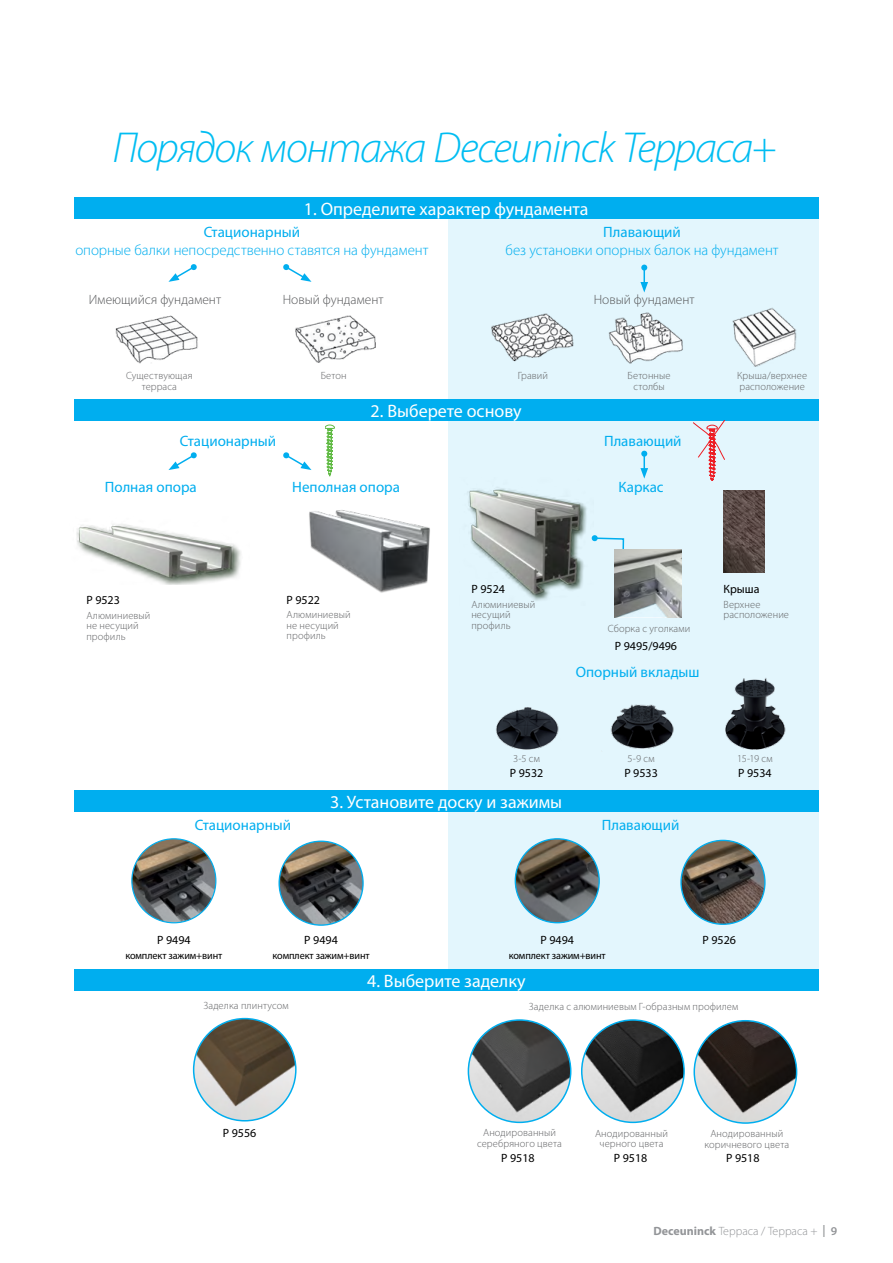
<style>
.page{position:relative;width:893px;height:1263px;background:#fff}
.page>*{position:absolute;margin:0;border:0;box-sizing:border-box;transform-origin:0 0}
.t1{font:italic 300 43.5px "Myriad Pro";letter-spacing:-.03em;color:#00bdf2}
.t2{font:18px "Myriad Pro";color:#fff}
.t3{font:15px "Myriad Pro";color:#00aeef}
.t4{font:300 15px "Myriad Pro";color:#00aeef}
.t5{font:300 13.5px "Myriad Pro";color:#58595b}
.t6{font:12px "Myriad Pro";color:#000}
.t7{font:300 12px "Myriad Pro";color:#939598}
.t8{font:300 10.5px/10.5px "Myriad Pro";letter-spacing:.01em;color:#636466;text-align:center}
.t9{font:10.5px "Myriad Pro";letter-spacing:-.01em;color:#000}
.s1{font-weight:700}
.s2{font-weight:600}
</style>
<div class="page">
<div style="left:448px;top:197px;width:370px;height:780px;background:#e3f6fd"></div>
<div style="left:74px;top:970px;width:744px;height:21px;background:#00aeef"></div>
<div style="left:74px;top:790px;width:744px;height:21px;background:#00aeef"></div>
<img style="left:681px;top:840px;width:84px;height:84px;border-radius:42px">
<img style="left:132px;top:839px;width:84px;height:84px;border-radius:42px">
<img style="left:515px;top:839px;width:84px;height:84px;border-radius:42px">
<img style="left:279px;top:841px;width:84px;height:84px;border-radius:42px">
<img style="left:468px;top:1020px;width:103px;height:102px;border-radius:51px">
<div style="left:468px;top:1019px;width:103px;height:104px;border:2px solid #00aeef;border-radius:50%"></div>
<img style="left:582px;top:1020px;width:102px;height:102px;border-radius:51px">
<div style="left:581px;top:1019px;width:104px;height:104px;border:2px solid #00aeef;border-radius:50%"></div>
<img style="left:694px;top:1021px;width:103px;height:102px;border-radius:51px">
<div style="left:693px;top:1020px;width:104px;height:104px;border:2px solid #00aeef;border-radius:50%"></div>
<img style="left:194px;top:1018px;width:102px;height:103px;border-radius:51px">
<div style="left:193px;top:1018px;width:104px;height:103px;border:2px solid #00aeef;border-radius:50%"></div>
<img style="left:76px;top:524px;width:165px;height:60px">
<svg style="left:168px;top:264px;width:29px;height:18px"></svg>
<svg style="left:283px;top:264px;width:28px;height:18px"></svg>
<div style="left:74px;top:197px;width:744px;height:22px;background:#00aeef"></div>
<img style="left:115px;top:315px;width:83px;height:49px">
<img style="left:295px;top:315px;width:81px;height:48px">
<img style="left:608px;top:312px;width:75px;height:52px">
<img style="left:491px;top:313px;width:83px;height:49px">
<img style="left:732px;top:307px;width:65px;height:60px">
<svg style="left:640px;top:265px;width:8px;height:27px"></svg>
<svg style="left:168px;top:452px;width:29px;height:18px"></svg>
<svg style="left:283px;top:452px;width:28px;height:18px"></svg>
<img style="left:309px;top:510px;width:121px;height:83px">
<div style="left:74px;top:399px;width:744px;height:21px;background:#00aeef"></div>
<img style="left:496px;top:707px;width:63px;height:43px">
<img style="left:610px;top:704px;width:64px;height:45px">
<img style="left:725px;top:678px;width:61px;height:72px">
<img style="left:467px;top:487px;width:120px;height:114px">
<svg style="left:591px;top:535px;width:34px;height:14px"></svg>
<img style="left:723px;top:490px;width:42px;height:83px">
<svg style="left:640px;top:451px;width:8px;height:28px"></svg>
<img style="left:614px;top:549px;width:67px;height:69px">
<svg style="left:614px;top:603px;width:54px;height:14px"></svg>
<svg style="left:325px;top:425px;width:9px;height:51px"></svg>
<svg style="left:693px;top:421px;width:32px;height:60px"></svg>
<h1 class="t1" style="left:112px;top:124px;width:666px">Порядок монтажа Deceuninck Терраса+</h1>
<h2 class="t2" style="left:304px;top:198px;width:286px">1. Определите характер фундамента</h2>
<h3 class="t3" style="left:204px;top:223px;width:98px">Стационарный</h3>
<h3 class="t4" style="left:75px;top:242px;width:355px">опорные балки непосредственно ставятся на фундамент</h3>
<h3 class="t3" style="left:603px;top:223px;width:79px">Плавающий</h3>
<h3 class="t4" style="left:505px;top:242px;width:275px">без установки опорных балок на фундамент</h3>
<p class="t5" style="left:89px;top:292px;width:134px">Имеющийся фундамент</p>
<p class="t5" style="left:283px;top:292px;width:102px">Новый фундамент</p>
<p class="t5" style="left:594px;top:292px;width:102px">Новый фундамент</p>
<p class="t8" style="left:126px;top:371px;width:68px">Существующая терраса</p>
<p class="t8" style="left:321px;top:371px;width:27px">Бетон</p>
<p class="t8" style="left:518px;top:371px;width:32px">Гравий</p>
<p class="t8" style="left:628px;top:371px;width:44px">Бетонные столбы</p>
<p class="t8" style="left:737px;top:371px;width:72px;text-align:left">Крыша/верхнее расположение</p>
<h3 class="t3" style="left:180px;top:431px;width:98px">Стационарный</h3>
<h3 class="t3" style="left:105px;top:478px;width:93px">Полная опора</h3>
<h2 class="t2" style="left:371px;top:399px;width:153px">2. Выберете основу</h2>
<h3 class="t3" style="left:604px;top:431px;width:79px">Плавающий</h3>
<h3 class="t3" style="left:292px;top:478px;width:109px">Неполная опора</h3>
<h3 class="t3" style="left:619px;top:478px;width:47px">Каркас</h3>
<p class="t6" style="left:86px;top:592px;width:35px">P 9523</p>
<p class="t8" style="left:86px;top:610px;width:66px;text-align:left">Алюминиевый не несущий профиль</p>
<p class="t6" style="left:287px;top:592px;width:35px">P 9522</p>
<p class="t8" style="left:287px;top:610px;width:66px;text-align:left">Алюминиевый не несущий профиль</p>
<p class="t6" style="left:471px;top:582px;width:35px">P 9524</p>
<p class="t6" style="left:723px;top:582px;width:37px">Крыша</p>
<p class="t8" style="left:471px;top:599px;width:66px;text-align:left">Алюминиевый несущий профиль</p>
<p class="t8" style="left:723px;top:599px;width:67px;text-align:left">Верхнее расположение</p>
<p class="t8" style="left:608px;top:623px;width:84px">Сборка с уголками</p>
<p class="t6" style="left:615px;top:639px;width:64px">P 9495/9496</p>
<p class="t8" style="left:513px;top:753px;width:28px">3-5 см</p>
<p class="t6" style="left:510px;top:765px;width:35px">P 9532</p>
<h3 class="t3" style="left:576px;top:663px;width:125px">Опорный вкладыш</h3>
<p class="t8" style="left:628px;top:753px;width:29px">5-9 см</p>
<p class="t6" style="left:624px;top:765px;width:35px">P 9533</p>
<p class="t8" style="left:737px;top:753px;width:37px">15-19 см</p>
<p class="t6" style="left:738px;top:765px;width:35px">P 9534</p>
<h2 class="t2" style="left:330px;top:790px;width:234px">3. Установите доску и зажимы</h2>
<h3 class="t3" style="left:195px;top:815px;width:98px">Стационарный</h3>
<h3 class="t3" style="left:602px;top:815px;width:79px">Плавающий</h3>
<p class="t6" style="left:157px;top:932px;width:35px">P 9494</p>
<p class="t9" style="left:125px;top:949px;width:99px">комплект зажим+винт</p>
<p class="t6" style="left:304px;top:932px;width:35px">P 9494</p>
<p class="t9" style="left:273px;top:949px;width:99px">комплект зажим+винт</p>
<p class="t6" style="left:540px;top:932px;width:35px">P 9494</p>
<p class="t9" style="left:509px;top:949px;width:99px">комплект зажим+винт</p>
<h2 class="t2" style="left:367px;top:970px;width:160px">4. Выберите заделку</h2>
<p class="t6" style="left:703px;top:932px;width:35px">P 9526</p>
<p class="t8" style="left:203px;top:1001px;width:87px">Заделка плинтусом</p>
<p class="t6" style="left:223px;top:1126px;width:35px">P 9556</p>
<p class="t8" style="left:529px;top:1001px;width:211px">Заделка с алюминиевым Г-образным профилем</p>
<p class="t8" style="left:477px;top:1128px;width:86px">Анодированный серебряного цвета</p>
<p class="t6" style="left:501px;top:1150px;width:35px">P 9518</p>
<p class="t8" style="left:595px;top:1128px;width:74px">Анодированный черного цвета</p>
<p class="t6" style="left:614px;top:1150px;width:35px">P 9518</p>
<p class="t8" style="left:704px;top:1128px;width:86px">Анодированный коричневого цвета</p>
<p class="t6" style="left:726px;top:1150px;width:35px">P 9518</p>
<p class="t7" style="left:654px;top:1224px;width:185px"><span class="s1">Deceuninck</span> Терраса / Терраса + <span class="s2">| 9</span></p>
</div>
